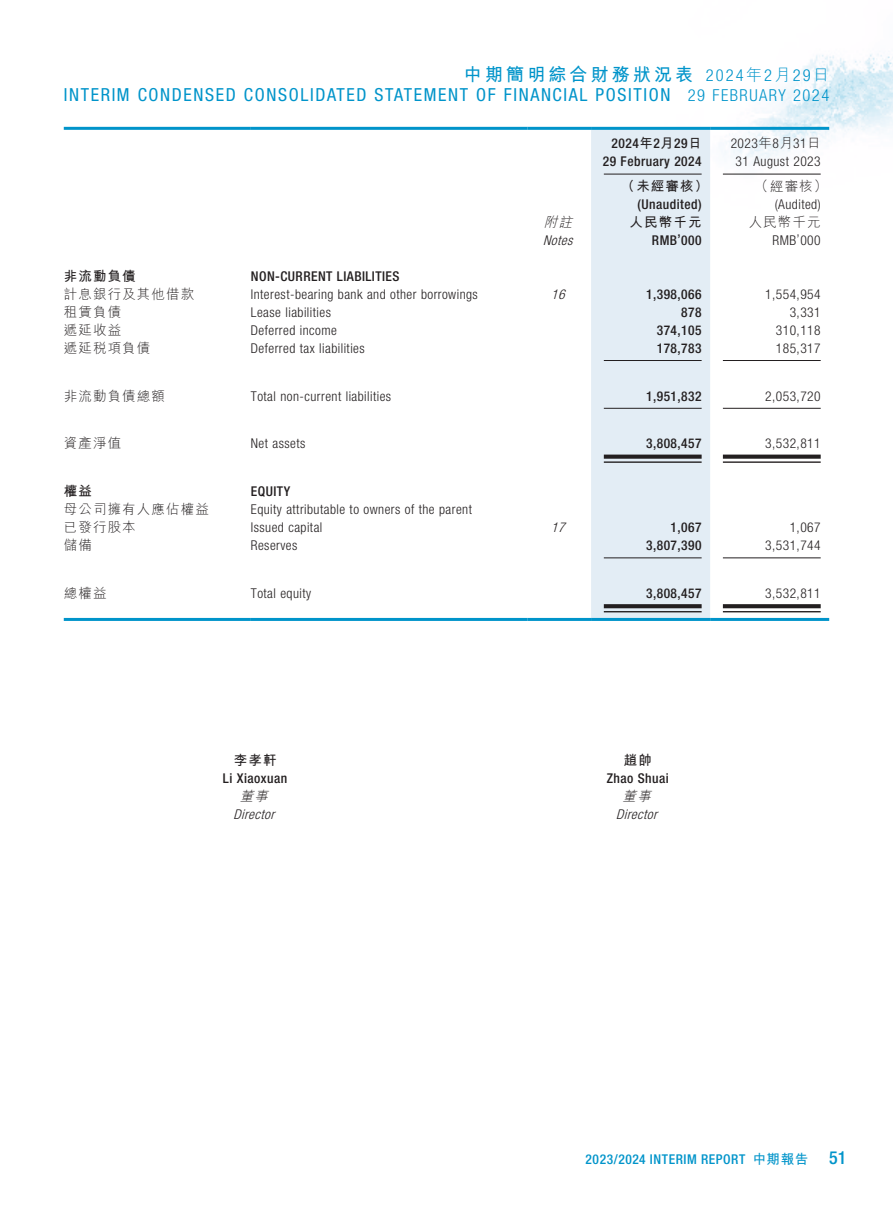
<style>
.page{position:relative;width:893px;height:1212px;background:#fff}
.page>*{position:absolute;margin:0;border:0;box-sizing:border-box;transform-origin:0 0}
.t1{font:condensed 18px "Helvetica Neue LT Std";letter-spacing:.09em;color:#0094ca}
.t2{font:700 18px "M Hei HK";letter-spacing:.175em;color:#0094ca}
.t3{font:300 condensed 13.5px "Helvetica Neue LT Std";letter-spacing:.035em;color:#231f20}
.t4{font:500 condensed 13.5px "Helvetica Neue LT Std";letter-spacing:.035em;color:#231f20}
.t5{font:300 13.5px "M Hei HK";letter-spacing:.085em;color:#231f20}
.t6{font:500 condensed 13.5px "Helvetica Neue LT Std";letter-spacing:.04em;color:#0094ca}
.t7{font:italic 300 condensed 13.5px "Helvetica Neue LT Std";color:#231f20}
.t8{font:700 13.5px "M Hei HK";letter-spacing:.085em;color:#231f20}
.t9{font:italic 300 13.5px "M Hei HK";color:#231f20}
.s1{font-family:"Helvetica Neue LT Std";font-weight:300;font-stretch:condensed;font-size:16.5px}
.s2{font-weight:300;font-size:16.5px}
.s3{font-family:"M Hei HK";font-weight:700;font-stretch:normal}
.s4{font-family:"M Hei HK";font-stretch:normal}
.s5{font-size:18px}
</style>
<div class="page">
<img style="left:63px;top:54px;width:830px;height:567px">
<div style="left:591px;top:130px;width:119px;height:488px;background:#e3edf5"></div>
<hr style="left:64px;top:127px;width:187px;height:3px;background:#0094ca">
<hr style="left:251px;top:127px;width:276px;height:3px;background:#0094ca">
<hr style="left:527px;top:127px;width:64px;height:3px;background:#0094ca">
<hr style="left:591px;top:127px;width:119px;height:3px;background:#0094ca">
<hr style="left:710px;top:127px;width:119px;height:3px;background:#0094ca">
<hr style="left:604px;top:174px;width:98px;height:1px;background:#231f20">
<hr style="left:723px;top:174px;width:98px;height:1px;background:#231f20">
<hr style="left:604px;top:360px;width:98px;height:1px;background:#231f20">
<hr style="left:723px;top:360px;width:98px;height:1px;background:#231f20">
<hr style="left:604px;top:408px;width:98px;height:1px;background:#231f20">
<hr style="left:723px;top:408px;width:98px;height:1px;background:#231f20">
<svg style="left:604px;top:455px;width:98px;height:4px"></svg>
<hr style="left:604px;top:461px;width:98px;height:2px;background:#231f20">
<svg style="left:723px;top:455px;width:98px;height:4px"></svg>
<hr style="left:723px;top:461px;width:98px;height:2px;background:#231f20">
<hr style="left:604px;top:557px;width:98px;height:1px;background:#231f20">
<hr style="left:723px;top:557px;width:98px;height:1px;background:#231f20">
<svg style="left:604px;top:604px;width:98px;height:4px"></svg>
<hr style="left:604px;top:611px;width:98px;height:1px;background:#231f20">
<svg style="left:723px;top:604px;width:98px;height:4px"></svg>
<hr style="left:723px;top:611px;width:98px;height:1px;background:#231f20">
<hr style="left:64px;top:618px;width:187px;height:3px;background:#0094ca">
<hr style="left:251px;top:618px;width:276px;height:3px;background:#0094ca">
<hr style="left:527px;top:618px;width:64px;height:3px;background:#0094ca">
<hr style="left:591px;top:618px;width:119px;height:3px;background:#0094ca">
<hr style="left:710px;top:618px;width:119px;height:3px;background:#0094ca">
<h1 class="t2" style="left:464px;top:61px;width:367px">中期簡明綜合財務狀況表 <span class="s1">2024</span><span class="s2">年</span><span class="s1">2</span><span class="s2">月</span><span class="s1">29</span><span class="s2">日</span></h1>
<h1 class="t1" style="left:64px;top:84px;width:767px">INTERIM CONDENSED CONSOLIDATED STATEMENT OF FINANCIAL POSITION <span class="s2">29 FEBRUARY 2024</span></h1>
<p class="t4" style="left:612px;top:136px;width:91px">2024<span class="s3">年</span>2<span class="s3">月</span>29<span class="s3">日</span></p>
<p class="t3" style="left:731px;top:136px;width:91px">2023<span class="s4">年</span>8<span class="s4">月</span>31<span class="s4">日</span></p>
<p class="t4" style="left:603px;top:154px;width:100px">29 February 2024</p>
<p class="t3" style="left:735px;top:154px;width:87px">31 August 2023</p>
<p class="t8" style="left:621px;top:176px;width:89px">（未經審核）</p>
<p class="t5" style="left:755px;top:176px;width:74px">（經審核）</p>
<p class="t4" style="left:638px;top:196px;width:66px">(Unaudited)</p>
<p class="t3" style="left:775px;top:196px;width:47px">(Audited)</p>
<p class="t9" style="left:544px;top:212px;width:34px">附註</p>
<p class="t8" style="left:630px;top:212px;width:74px">人民幣千元</p>
<p class="t5" style="left:749px;top:212px;width:74px">人民幣千元</p>
<p class="t7" style="left:543px;top:232px;width:35px">Notes</p>
<p class="t4" style="left:652px;top:232px;width:51px">RMB’000</p>
<p class="t3" style="left:772px;top:232px;width:50px">RMB’000</p>
<p class="t8" style="left:64px;top:266px;width:74px">非流動負債</p>
<p class="t4" style="left:251px;top:268px;width:150px">NON-CURRENT LIABILITIES</p>
<p class="t5" style="left:64px;top:284px;width:132px">計息銀行及其他借款</p>
<p class="t3" style="left:251px;top:286px;width:228px">Interest-bearing bank and other borrowings</p>
<p class="t7" style="left:551px;top:286px;width:19px">16</p>
<p class="t4" style="left:646px;top:286px;width:57px">1,398,066</p>
<p class="t3" style="left:765px;top:286px;width:57px">1,554,954</p>
<p class="t5" style="left:64px;top:302px;width:59px">租賃負債</p>
<p class="t3" style="left:251px;top:304px;width:82px">Lease liabilities</p>
<p class="t4" style="left:681px;top:304px;width:22px">878</p>
<p class="t3" style="left:790px;top:304px;width:32px">3,331</p>
<p class="t5" style="left:64px;top:320px;width:59px">遞延收益</p>
<p class="t3" style="left:251px;top:322px;width:87px">Deferred income</p>
<p class="t4" style="left:657px;top:322px;width:46px">374,105</p>
<p class="t3" style="left:776px;top:322px;width:46px">310,118</p>
<p class="t5" style="left:64px;top:338px;width:88px">遞延稅項負債</p>
<p class="t3" style="left:251px;top:340px;width:115px">Deferred tax liabilities</p>
<p class="t4" style="left:657px;top:340px;width:46px">178,783</p>
<p class="t3" style="left:776px;top:340px;width:46px">185,317</p>
<p class="t5" style="left:64px;top:386px;width:103px">非流動負債總額</p>
<p class="t3" style="left:251px;top:388px;width:142px">Total non-current liabilities</p>
<p class="t4" style="left:646px;top:388px;width:57px">1,951,832</p>
<p class="t3" style="left:765px;top:388px;width:57px">2,053,720</p>
<p class="t5" style="left:64px;top:434px;width:59px">資產淨值</p>
<p class="t3" style="left:251px;top:436px;width:56px">Net assets</p>
<p class="t4" style="left:646px;top:435px;width:57px">3,808,457</p>
<p class="t3" style="left:765px;top:436px;width:57px">3,532,811</p>
<p class="t8" style="left:64px;top:481px;width:30px">權益</p>
<p class="t4" style="left:251px;top:483px;width:41px">EQUITY</p>
<p class="t5" style="left:64px;top:500px;width:147px">母公司擁有人應佔權益</p>
<p class="t3" style="left:251px;top:502px;width:223px">Equity attributable to owners of the parent</p>
<p class="t5" style="left:64px;top:518px;width:74px">已發行股本</p>
<p class="t3" style="left:251px;top:520px;width:73px">Issued capital</p>
<p class="t7" style="left:551px;top:520px;width:19px">17</p>
<p class="t4" style="left:671px;top:519px;width:32px">1,067</p>
<p class="t3" style="left:790px;top:520px;width:32px">1,067</p>
<p class="t5" style="left:64px;top:536px;width:30px">儲備</p>
<p class="t3" style="left:251px;top:538px;width:48px">Reserves</p>
<p class="t4" style="left:646px;top:537px;width:57px">3,807,390</p>
<p class="t3" style="left:765px;top:538px;width:57px">3,531,744</p>
<p class="t5" style="left:64px;top:583px;width:44px">總權益</p>
<p class="t3" style="left:251px;top:585px;width:62px">Total equity</p>
<p class="t4" style="left:646px;top:585px;width:57px">3,808,457</p>
<p class="t3" style="left:765px;top:585px;width:57px">3,532,811</p>
<p class="t8" style="left:234px;top:750px;width:44px">李孝軒</p>
<p class="t8" style="left:624px;top:750px;width:30px">趙帥</p>
<p class="t4" style="left:223px;top:770px;width:66px">Li Xiaoxuan</p>
<p class="t4" style="left:607px;top:770px;width:64px">Zhao Shuai</p>
<p class="t9" style="left:240px;top:786px;width:34px">董事</p>
<p class="t9" style="left:622px;top:786px;width:34px">董事</p>
<p class="t7" style="left:233px;top:806px;width:46px">Director</p>
<p class="t7" style="left:616px;top:806px;width:46px">Director</p>
<p class="t6" style="left:586px;top:1151px;width:262px">2023/2024 INTERIM REPORT <span class="s3">中期報告</span> <span class="s5">51</span></p>
</div>
